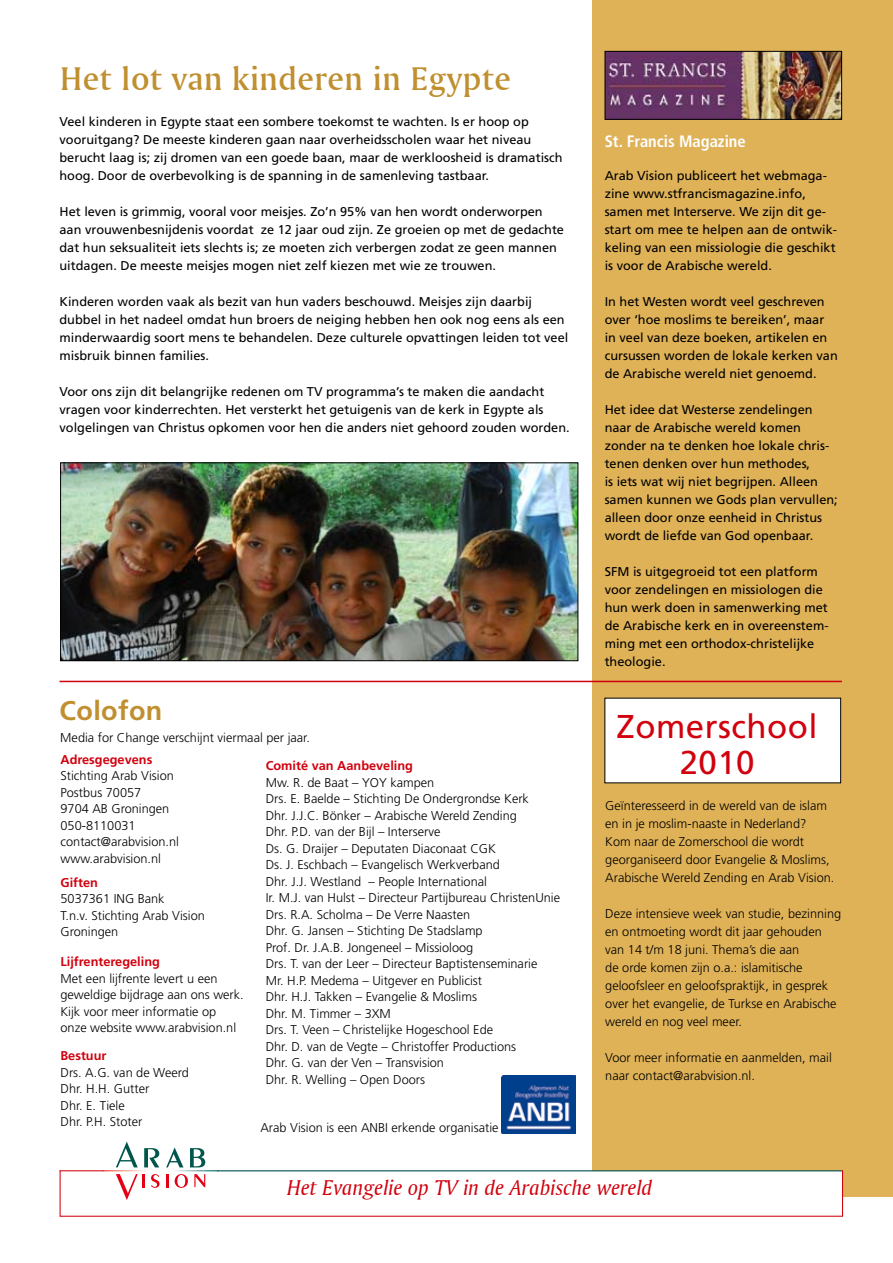
<style>
.page{position:relative;width:893px;height:1263px;background:#fff}
.page>*{position:absolute;margin:0;border:0;box-sizing:border-box;transform-origin:0 0}
.t1{font:34.5px "Amerigo BT Medium A";letter-spacing:.015em;color:#c08f2f}
.t2{font:33px/36px "Frutiger";letter-spacing:.015em;color:#d1010e;text-align:center}
.t3{font:700 27px "Frutiger";letter-spacing:.015em;color:#c08f2f}
.t4{font:22.5px "Amerigo BT Italic A";color:#d1010e}
.t5{font:700 condensed 16.5px "Frutiger";color:#fff}
.t6{font:12.75px/18px "Frutiger";color:#000}
.t7{font:300 12.75px/16.5px "Frutiger";color:#000}
.t8{font:700 12.75px "Frutiger";color:#d1010e}
</style>
<div class="page">
<div style="left:592px;top:0;width:301px;height:1196px;background:#dfb258"></div>
<div style="left:578px;top:1171px;width:264px;height:45px;background:#fff"></div>
<hr style="left:60px;top:681px;width:782px;height:1px;background:#d1010e">
<svg style="left:144px;top:1148px;width:15px;height:19px"></svg>
<svg style="left:166px;top:1147px;width:17px;height:20px"></svg>
<svg style="left:190px;top:1148px;width:15px;height:19px"></svg>
<svg style="left:116px;top:1141px;width:22px;height:26px"></svg>
<svg style="left:116px;top:1174px;width:28px;height:26px"></svg>
<svg style="left:151px;top:1174px;width:9px;height:14px"></svg>
<svg style="left:166px;top:1174px;width:2px;height:13px"></svg>
<svg style="left:175px;top:1174px;width:13px;height:14px"></svg>
<svg style="left:194px;top:1174px;width:11px;height:13px"></svg>
<img style="left:103px;top:1170px;width:114px;height:1px">
<img style="left:123px;top:1170px;width:91px;height:1px">
<hr style="left:217px;top:1170px;width:625px;height:1px;background:#004f4d">
<hr style="left:842px;top:1170px;width:1px;height:46px;background:#d1010e">
<hr style="left:60px;top:1170px;width:1px;height:47px;background:#d1010e">
<hr style="left:60px;top:1216px;width:783px;height:1px;background:#d1010e">
<hr style="left:60px;top:1170px;width:43px;height:1px;background:#d1010e">
<img style="left:62px;top:464px;width:514px;height:195px">
<div style="left:60px;top:462px;width:518px;height:199px;border:1px solid #000"></div>
<img style="left:607px;top:53px;width:233px;height:65px">
<div style="left:605px;top:51px;width:237px;height:69px;border:1px solid #000"></div>
<div style="left:605px;top:698px;width:236px;height:85px;background:#fff"></div>
<img style="left:502px;top:1075px;width:73px;height:59px">
<h1 class="t1" style="left:60px;top:58px;width:452px">Het lot van kinderen in Egypte</h1>
<p class="t6" style="left:60px;top:112px;width:505px">Veel kinderen in Egypte staat een sombere toekomst te wachten. Is er hoop op vooruitgang? De meeste kinderen gaan naar overheidsscholen waar het niveau berucht laag is; zij dromen van een goede baan, maar de werkloosheid is dramatisch hoog. Door de overbevolking is de spanning in de samenleving tastbaar.</p>
<p class="t6" style="left:60px;top:202px;width:506px">Het leven is grimmig, vooral voor meisjes. Zo’n 95% van hen wordt onderworpen aan vrouwenbesnijdenis voordat ze 12 jaar oud zijn. Ze groeien op met de gedachte dat hun seksualiteit iets slechts is; ze moeten zich verbergen zodat ze geen mannen uitdagen. De meeste meisjes mogen niet zelf kiezen met wie ze trouwen.</p>
<p class="t6" style="left:60px;top:292px;width:510px">Kinderen worden vaak als bezit van hun vaders beschouwd. Meisjes zijn daarbij dubbel in het nadeel omdat hun broers de neiging hebben hen ook nog eens als een minderwaardig soort mens te behandelen. Deze culturele opvattingen leiden tot veel misbruik binnen families.</p>
<p class="t6" style="left:60px;top:383px;width:512px">Voor ons zijn dit belangrijke redenen om TV programma’s te maken die aandacht vragen voor kinderrechten. Het versterkt het getuigenis van de kerk in Egypte als volgelingen van Christus opkomen voor hen die anders niet gehoord zouden worden.</p>
<h3 class="t3" style="left:60px;top:695px;width:104px">Colofon</h3>
<p class="t7" style="left:60px;top:729px;width:251px">Media for Change verschijnt viermaal per jaar.</p>
<p class="t8" style="left:60px;top:752px;width:93px">Adresgegevens</p>
<p class="t7" style="left:60px;top:767px;width:120px">Stichting Arab Vision<br>Postbus 70057<br>9704 AB Groningen<br>050-8110031 contact@arabvision.nl www.arabvision.nl</p>
<p class="t8" style="left:60px;top:875px;width:39px">Giften</p>
<p class="t7" style="left:60px;top:890px;width:146px">5037361 ING Bank<br>T.n.v. Stichting Arab Vision<br>Groningen</p>
<p class="t8" style="left:60px;top:954px;width:101px">Lijfrenteregeling</p>
<p class="t7" style="left:60px;top:970px;width:185px">Met een lijfrente levert u een geweldige bijdrage aan ons werk.<br>Kijk voor meer informatie op onze website www.arabvision.nl</p>
<p class="t8" style="left:60px;top:1048px;width:48px">Bestuur</p>
<p class="t7" style="left:60px;top:1064px;width:130px">Drs. A.G. van de Weerd<br>Dhr. H.H. Gutter<br>Dhr. E. Tiele<br>Dhr. P.H. Stoter</p>
<p class="t8" style="left:266px;top:758px;width:149px">Comité van Aanbeveling</p>
<p class="t7" style="left:266px;top:774px;width:296px">Mw. R. de Baat – YOY kampen<br>Drs. E. Baelde – Stichting De Ondergrondse Kerk<br>Dhr. J.J.C. Bönker – Arabische Wereld Zending<br>Dhr. P.D. van der Bijl – Interserve<br>Ds. G. Draijer – Deputaten Diaconaat CGK<br>Ds. J. Eschbach – Evangelisch Werkverband<br>Dhr. J.J. Westland – People International<br>Ir. M.J. van Hulst – Directeur Partijbureau ChristenUnie Drs. R.A. Scholma – De Verre Naasten<br>Dhr. G. Jansen – Stichting De Stadslamp<br>Prof. Dr. J.A.B. Jongeneel – Missioloog<br>Drs. T. van der Leer – Directeur Baptistenseminarie<br>Mr. H.P. Medema – Uitgever en Publicist<br>Dhr. H.J. Takken – Evangelie &amp; Moslims<br>Dhr. M. Timmer – 3XM<br>Drs. T. Veen – Christelijke Hogeschool Ede<br>Dhr. D. van de Vegte – Christoffer Productions<br>Dhr. G. van der Ven – Transvision<br>Dhr. R. Welling – Open Doors</p>
<p class="t7" style="left:260px;top:1119px;width:240px">Arab Vision is een ANBI erkende organisatie</p>
<p class="t5" style="left:605px;top:132px;width:143px">St. Francis Magazine</p>
<p class="t6" style="left:605px;top:166px;width:234px">Arab Vision publiceert het webmaga&shy;zine www.stfrancismagazine.info, samen met Interserve. We zijn dit ge&shy;start om mee te helpen aan de ontwik&shy;keling van een missiologie die geschikt is voor de Arabische wereld.</p>
<p class="t6" style="left:605px;top:292px;width:235px">In het Westen wordt veel geschreven over ‘hoe moslims te bereiken’, maar in veel van deze boeken, artikelen en cursussen worden de lokale kerken van de Arabische wereld niet genoemd.</p>
<p class="t6" style="left:605px;top:400px;width:235px">Het idee dat Westerse zendelingen naar de Arabische wereld komen zonder na te denken hoe lokale chris&shy;tenen denken over hun methodes,<br>is iets wat wij niet begrijpen. Alleen samen kunnen we Gods plan vervullen; alleen door onze eenheid in Christus wordt de liefde van God openbaar.</p>
<p class="t6" style="left:605px;top:563px;width:225px">SFM is uitgegroeid tot een platform voor zendelingen en missiologen die hun werk doen in samenwerking met de Arabische kerk en in overeenstem&shy;ming met een orthodox-christelijke theologie.</p>
<h2 class="t2" style="left:617px;top:708px;width:203px">Zomerschool<br>2010</h2>
<p class="t7" style="left:605px;top:797px;width:231px;line-height:18px">Geïnteresseerd in de wereld van de islam en in je moslim-naaste in Nederland?<br>Kom naar de Zomerschool die wordt georganiseerd door Evangelie &amp; Moslims, Arabische Wereld Zending en Arab Vision.</p>
<p class="t7" style="left:605px;top:905px;width:237px;line-height:18px">Deze intensieve week van studie, bezinning en ontmoeting wordt dit jaar gehouden van 14 t/m 18 juni. Thema’s die aan<br>de orde komen zijn o.a.: islamitische geloofsleer en geloofspraktijk, in gesprek over het evangelie, de Turkse en Arabische wereld en nog veel meer.</p>
<p class="t7" style="left:605px;top:1049px;width:228px;line-height:18px">Voor meer informatie en aanmelden, mail naar contact@arabvision.nl.</p>
<h3 class="t4" style="left:287px;top:1174px;width:367px">Het Evangelie op TV in de Arabische wereld</h3>
</div>
